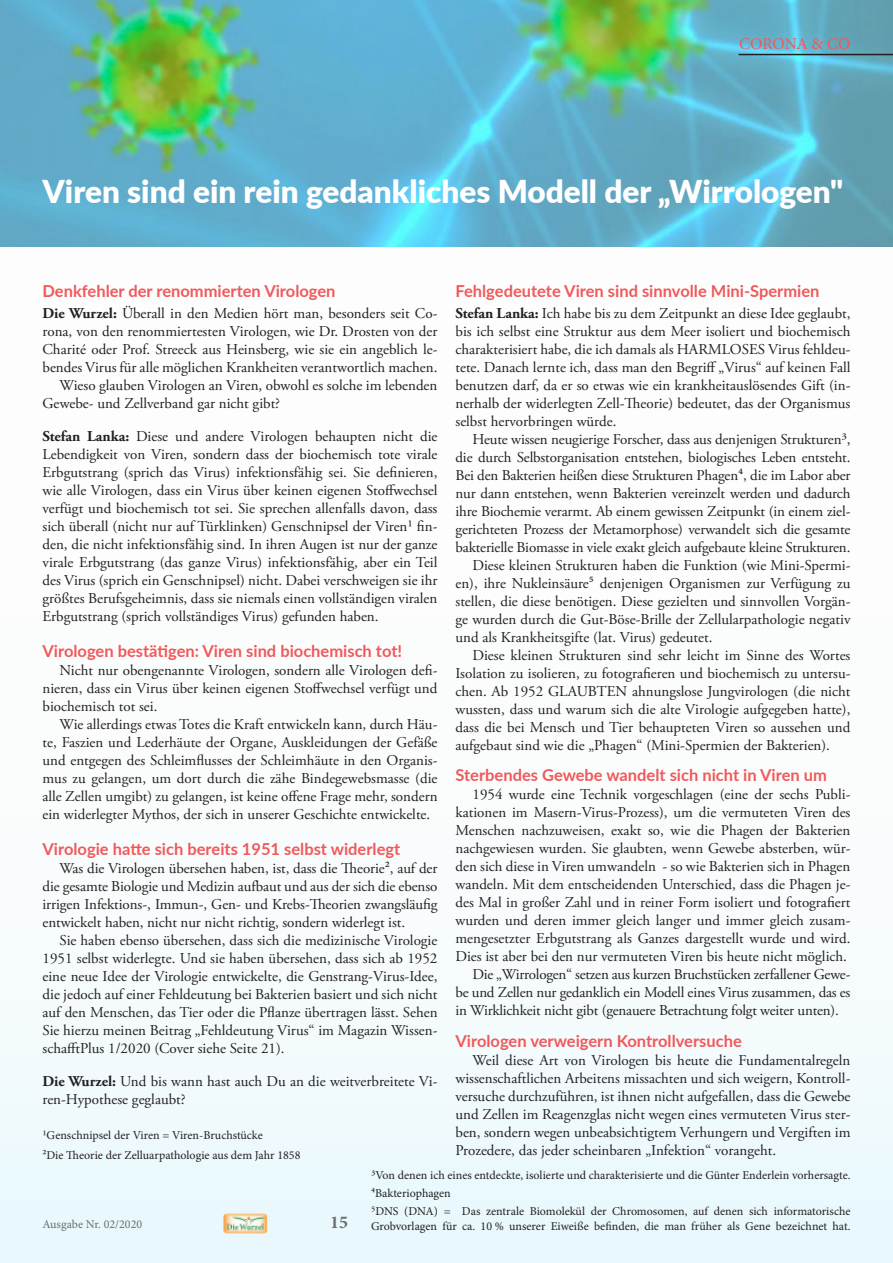
<style>
.page{position:relative;width:893px;height:1263px;background:#fff}
.page>*{position:absolute;margin:0;border:0;box-sizing:border-box;transform-origin:0 0}
.t1{font:900 31.5px "Lato";color:#fff}
.t2{font:700 18px "Minion Pro";color:#6c6d70}
.Teilüberschriften_Ro{font:700 16.5px "Lato";color:#f0595b}
.Frage_Antwort_Garamo{font:700 16.5px "Lato";color:#f0595b}
.t3{font:16.5px "Minion Pro";letter-spacing:-.01em;color:#f0595b}
.GaramondZeitschrifte{font:15px/18px "Adobe Garamond Pro";color:#231f20;text-align:justify}
.Frage_Antwort_Garamo-2{font:15px/18px "Adobe Garamond Pro";color:#231f20;text-align:justify}
.GaramondZeitschrifte-2{font:12px "Minion Pro";color:#231f20}
.t4{font:12px "Minion Pro";color:#6c6d70}
.s1{font-weight:700}
.s2{font-family:"Minion Pro"}
.s3{font-family:"Adobe Garamond Pro"}
</style>
<div class="page">
<div style="left:0;top:1028px;width:893px;height:235px;background:#edf9fd"></div>
<img style="left:0;top:0;width:893px;height:247px">
<img style="left:223px;top:1213px;width:45px;height:20px">
<hr style="left:739px;top:54px;width:154px;height:1px;background:#231f20">
<p class="t3" style="left:739px;top:32px;width:113px">CORONA &amp; CO</p>
<p class="t1" style="left:43px;top:168px;width:802px">Viren sind ein rein gedankliches Modell der „Wirrologen"</p>
<p class="Teilüberschriften_Ro" style="left:43px;top:279px;width:295px">Denkfehler der renommierten Virologen</p>
<p class="Frage_Antwort_Garamo-2" style="left:43px;top:305px;width:396px"><span class="s1">Die Wurzel:</span> Überall in den Medien hört man, besonders seit Co&shy;rona, von den renommiertesten Virologen, wie Dr. Drosten von der Charité oder Prof. Streeck aus Heinsberg, wie sie ein angeblich le&shy;bendes Virus für alle möglichen Krankheiten verantwortlich machen.</p>
<p class="GaramondZeitschrifte" style="left:43px;top:377px;width:396px;text-indent:17px">Wieso glauben Virologen an Viren, obwohl es solche im lebenden<br>Gewebe- und Zellverband gar nicht gibt?</p>
<p class="Frage_Antwort_Garamo-2" style="left:43px;top:428px;width:396px"><span class="s1">Stefan Lanka:</span> Diese und andere Virologen behaupten nicht die Lebendigkeit von Viren, sondern dass der biochemisch tote virale Erbgutstrang (sprich das Virus) infektionsfähig sei. Sie definieren, wie alle Virologen, dass ein Virus über keinen eigenen Stoffwechsel verfügt und biochemisch tot sei. Sie sprechen allenfalls davon, dass sich überall (nicht nur auf Türklinken) Genschnipsel der Viren¹ fin&shy;den, die nicht infektionsfähig sind. In ihren Augen ist nur der ganze virale Erbgutstrang (das ganze Virus) infektionsfähig, aber ein Teil des Virus (sprich ein Genschnipsel) nicht. Dabei verschweigen sie ihr größtes Berufsgeheimnis, dass sie niemals einen vollständigen viralen Erbgutstrang (sprich vollständiges Virus) gefunden haben.</p>
<p class="Frage_Antwort_Garamo" style="left:43px;top:639px;width:361px">Virologen bestätigen: Viren sind biochemisch tot!</p>
<p class="GaramondZeitschrifte" style="left:43px;top:662px;width:396px;text-indent:17px">Nicht nur obengenannte Virologen, sondern alle Virologen defi&shy;nieren, dass ein Virus über keinen eigenen Stoffwechsel verfügt und biochemisch tot sei.</p>
<p class="GaramondZeitschrifte" style="left:43px;top:716px;width:396px;text-indent:17px">Wie allerdings etwas Totes die Kraft entwickeln kann, durch Häu&shy;te, Faszien und Lederhäute der Organe, Auskleidungen der Gefäße und entgegen des Schleimflusses der Schleimhäute in den Organis&shy;mus zu gelangen, um dort durch die zähe Bindegewebsmasse (die alle Zellen umgibt) zu gelangen, ist keine offene Frage mehr, sondern ein widerlegter Mythos, der sich in unserer Geschichte entwickelte.</p>
<p class="Teilüberschriften_Ro" style="left:43px;top:837px;width:359px">Virologie hatte sich bereits 1951 selbst widerlegt</p>
<p class="GaramondZeitschrifte" style="left:43px;top:860px;width:396px;text-indent:17px">Was die Virologen übersehen haben, ist, dass die Theorie<span class="s2">²</span>, auf der die gesamte Biologie und Medizin aufbaut und aus der sich die ebenso irrigen Infektions-, Immun-, Gen- und Krebs-Theorien zwangsläufig entwickelt haben, nicht nur nicht richtig, sondern widerlegt ist.</p>
<p class="GaramondZeitschrifte" style="left:43px;top:932px;width:396px;text-indent:17px">Sie haben ebenso übersehen, dass sich die medizinische Virologie 1951 selbst widerlegte. Und sie haben übersehen, dass sich ab 1952 eine neue Idee der Virologie entwickelte, die Genstrang-Virus-Idee, die jedoch auf einer Fehldeutung bei Bakterien basiert und sich nicht auf den Menschen, das Tier oder die Pflanze übertragen lässt. Sehen Sie hierzu meinen Beitrag „Fehldeutung Virus“ im Magazin Wissen&shy;schafftPlus 1/2020 (Cover siehe Seite 21).</p>
<p class="Frage_Antwort_Garamo-2" style="left:43px;top:1073px;width:396px"><span class="s1">Die Wurzel:</span> Und bis wann hast auch Du an die weitverbreitete Vi&shy;ren-Hypothese geglaubt?</p>
<p class="GaramondZeitschrifte-2" style="left:43px;top:1127px;width:222px"><span class="s3">¹</span>Genschnipsel der Viren = Viren-Bruchstücke</p>
<p class="GaramondZeitschrifte-2" style="left:43px;top:1146px;width:259px">²Die Theorie der Zelluarpathologie aus dem Jahr 1858</p>
<p class="Teilüberschriften_Ro" style="left:455px;top:279px;width:366px">Fehlgedeutete Viren sind sinnvolle Mini-Spermien</p>
<p class="Frage_Antwort_Garamo-2" style="left:455px;top:305px;width:396px"><span class="s1">Stefan Lanka:</span> Ich habe bis zu dem Zeitpunkt an diese Idee geglaubt, bis ich selbst eine Struktur aus dem Meer isoliert und biochemisch charakterisiert habe, die ich damals als HARMLOSES Virus fehldeu&shy;tete. Danach lernte ich, dass man den Begriff „Virus“ auf keinen Fall benutzen darf, da er so etwas wie ein krankheitauslösendes Gift (in&shy;nerhalb der widerlegten Zell-Theorie) bedeutet, das der Organismus selbst hervorbringen würde.</p>
<p class="GaramondZeitschrifte" style="left:455px;top:431px;width:396px;text-indent:17px">Heute wissen neugierige Forscher, dass aus denjenigen Strukturen³, die durch Selbstorganisation entstehen, biologisches Leben entsteht.<br>Bei den Bakterien heißen diese Strukturen Phagen<span class="s2">⁴</span>, die im Labor aber nur dann entstehen, wenn Bakterien vereinzelt werden und dadurch ihre Biochemie verarmt. Ab einem gewissen Zeitpunkt (in einem ziel&shy;gerichteten Prozess der Metamorphose) verwandelt sich die gesamte bakterielle Biomasse in viele exakt gleich aufgebaute kleine Strukturen.</p>
<p class="GaramondZeitschrifte" style="left:455px;top:557px;width:396px;text-indent:17px">Diese kleinen Strukturen haben die Funktion (wie Mini-Spermi&shy;en), ihre Nukleinsäure<span class="s2">⁵</span> denjenigen Organismen zur Verfügung zu stellen, die diese benötigen. Diese gezielten und sinnvollen Vorgän&shy;ge wurden durch die Gut-Böse-Brille der Zellularpathologie negativ und als Krankheitsgifte (lat. Virus) gedeutet.</p>
<p class="GaramondZeitschrifte" style="left:455px;top:647px;width:396px;text-indent:17px">Diese kleinen Strukturen sind sehr leicht im Sinne des Wortes Isolation zu isolieren, zu fotografieren und biochemisch zu untersu&shy;chen. Ab 1952 GLAUBTEN ahnungslose Jungvirologen (die nicht wussten, dass und warum sich die alte Virologie aufgegeben hatte), dass die bei Mensch und Tier behaupteten Viren so aussehen und aufgebaut sind wie die „Phagen“ (Mini-Spermien der Bakterien).</p>
<p class="Teilüberschriften_Ro" style="left:455px;top:763px;width:373px">Sterbendes Gewebe wandelt sich nicht in Viren um</p>
<p class="GaramondZeitschrifte" style="left:455px;top:786px;width:396px;text-indent:17px">1954 wurde eine Technik vorgeschlagen (eine der sechs Publi&shy;kationen im Masern-Virus-Prozess), um die vermuteten Viren des Menschen nachzuweisen, exakt so, wie die Phagen der Bakterien nachgewiesen wurden. Sie glaubten, wenn Gewebe absterben, wür&shy;den sich diese in Viren umwandeln - so wie Bakterien sich in Phagen wandeln. Mit dem entscheidenden Unterschied, dass die Phagen je&shy;des Mal in großer Zahl und in reiner Form isoliert und fotografiert wurden und deren immer gleich langer und immer gleich zusam&shy;mengesetzter Erbgutstrang als Ganzes dargestellt wurde und wird.<br>Dies ist aber bei den nur vermuteten Viren bis heute nicht möglich.</p>
<p class="GaramondZeitschrifte" style="left:455px;top:966px;width:396px;text-indent:17px">Die „Wirrologen“ setzen aus kurzen Bruchstücken zerfallener Gewe&shy;be und Zellen nur gedanklich ein Modell eines Virus zusammen, das es in Wirklichkeit nicht gibt (genauere Betrachtung folgt weiter unten).</p>
<p class="Teilüberschriften_Ro" style="left:455px;top:1029px;width:288px">Virologen verweigern Kontrollversuche</p>
<p class="GaramondZeitschrifte" style="left:455px;top:1052px;width:396px;text-indent:17px">Weil diese Art von Virologen bis heute die Fundamentalregeln wissenschaftlichen Arbeitens missachten und sich weigern, Kontroll&shy;versuche durchzuführen, ist ihnen nicht aufgefallen, dass die Gewebe und Zellen im Reagenzglas nicht wegen eines vermuteten Virus ster&shy;ben, sondern wegen unbeabsichtigtem Verhungern und Vergiften im Prozedere, das jeder scheinbaren „Infektion“ vorangeht.</p>
<p class="t4" style="left:43px;top:1216px;width:101px">Ausgabe Nr. 02/2020</p>
<p class="t2" style="left:330px;top:1210px;width:19px">15</p>
<p class="GaramondZeitschrifte-2" style="left:371px;top:1167px;width:481px"><span class="s3">³</span>Von denen ich eines entdeckte, isolierte und charakterisierte und die Günter Enderlein vorhersagte.</p>
<p class="GaramondZeitschrifte-2" style="left:371px;top:1185px;width:81px">⁴Bakteriophagen</p>
<p class="GaramondZeitschrifte-2" style="left:371px;top:1203px;width:481px"><span class="s3">⁵</span>DNS (DNA) = Das zentrale Biomolekül der Chromosomen, auf denen sich informatorische</p>
<p class="GaramondZeitschrifte-2" style="left:371px;top:1218px;width:481px">Grobvorlagen für ca. 10 % unserer Eiweiße befinden, die man früher als Gene bezeichnet hat.</p>
</div>
